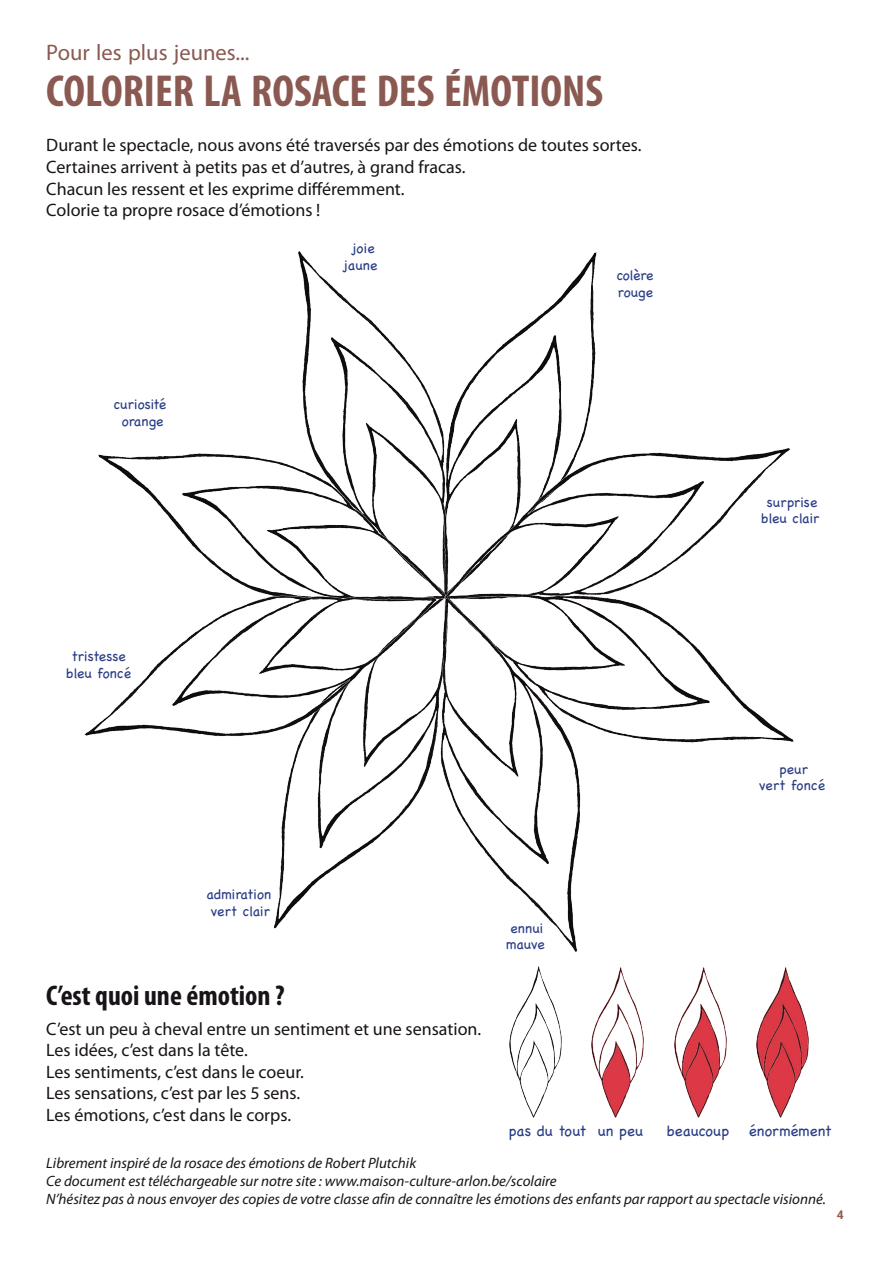
<style>
.page{position:relative;width:893px;height:1263px;background:#fff}
.page>*{position:absolute;margin:0;border:0;box-sizing:border-box;transform-origin:0 0}
.t1{font:700 condensed 45px "Myriad Pro";color:#8a5951}
.t2{font:700 condensed 28.5px "Myriad Pro";color:#181317}
.t3{font:22.5px "Myriad Pro";color:#8a5951}
.t4{font:18px/21.6px "Myriad Pro";color:#181317}
.t5{font:italic 15px/18px "Myriad Pro";color:#181317}
.t6{font:300 15px "Chalkboard SE";color:#293c85}
.t7{font:300 13.95px/16.6px "Chalkboard SE";color:#293c85;text-align:center}
.t8{font:700 12px "Roboto";color:#945951}
</style>
<div class="page">
<img style="left:592px;top:968px;width:52px;height:150px">
<img style="left:674px;top:968px;width:52px;height:150px">
<img style="left:757px;top:968px;width:52px;height:150px">
<img style="left:509px;top:967px;width:53px;height:151px">
<img style="left:449px;top:252px;width:147px;height:195px">
<img style="left:273px;top:602px;width:168px;height:326px">
<img style="left:298px;top:251px;width:151px;height:203px">
<img style="left:99px;top:454px;width:345px;height:148px">
<img style="left:85px;top:596px;width:351px;height:141px">
<img style="left:444px;top:447px;width:347px;height:150px">
<img style="left:446px;top:594px;width:347px;height:149px">
<img style="left:441px;top:597px;width:139px;height:355px">
<p class="t3" style="left:46px;top:43px;width:205px">Pour les plus jeunes...</p>
<h1 class="t1" style="left:46px;top:72px;width:558px">COLORIER LA ROSACE DES ÉMOTIONS</h1>
<p class="t4" style="left:46px;top:136px;width:597px">Durant le spectacle, nous avons été traversés par des émotions de toutes sortes.<br>Certaines arrivent à petits pas et d’autres, à grand fracas.<br>Chacun les ressent et les exprime différemment.<br>Colorie ta propre rosace d’émotions !</p>
<p class="t7" style="left:113px;top:396px;width:54px">curiosité orange</p>
<p class="t7" style="left:342px;top:240px;width:37px">joie jaune</p>
<p class="t7" style="left:66px;top:648px;width:67px">tristesse bleu foncé</p>
<p class="t7" style="left:206px;top:886px;width:66px">admiration vert clair</p>
<p class="t7" style="left:616px;top:267px;width:39px;text-align:left">colère rouge</p>
<p class="t7" style="left:506px;top:919px;width:40px">ennui mauve</p>
<p class="t7" style="left:761px;top:493px;width:60px">surprise bleu clair</p>
<p class="t7" style="left:759px;top:760px;width:67px">peur<br>vert foncé</p>
<h2 class="t2" style="left:46px;top:983px;width:240px">C’est quoi une émotion ?</h2>
<p class="t4" style="left:46px;top:1019px;width:436px">C’est un peu à cheval entre un sentiment et une sensation.<br>Les idées, c’est dans la tête.<br>Les sentiments, c’est dans le coeur.<br>Les sensations, c’est par les 5 sens.<br>Les émotions, c’est dans le corps.</p>
<p class="t5" style="left:46px;top:1155px;width:781px">Librement inspiré de la rosace des émotions de Robert Plutchik<br>Ce document est téléchargeable sur notre site : www.maison-culture-arlon.be/scolaire<br>N’hésitez pas à nous envoyer des copies de votre classe afin de connaître les émotions des enfants par rapport au spectacle visionné.</p>
<p class="t6" style="left:509px;top:1122px;width:136px">pas du tout un peu</p>
<p class="t6" style="left:666px;top:1121px;width:65px">beaucoup</p>
<p class="t6" style="left:749px;top:1121px;width:84px">énormément</p>
<p class="t8" style="left:837px;top:1210px;width:8px">4</p>
</div>
